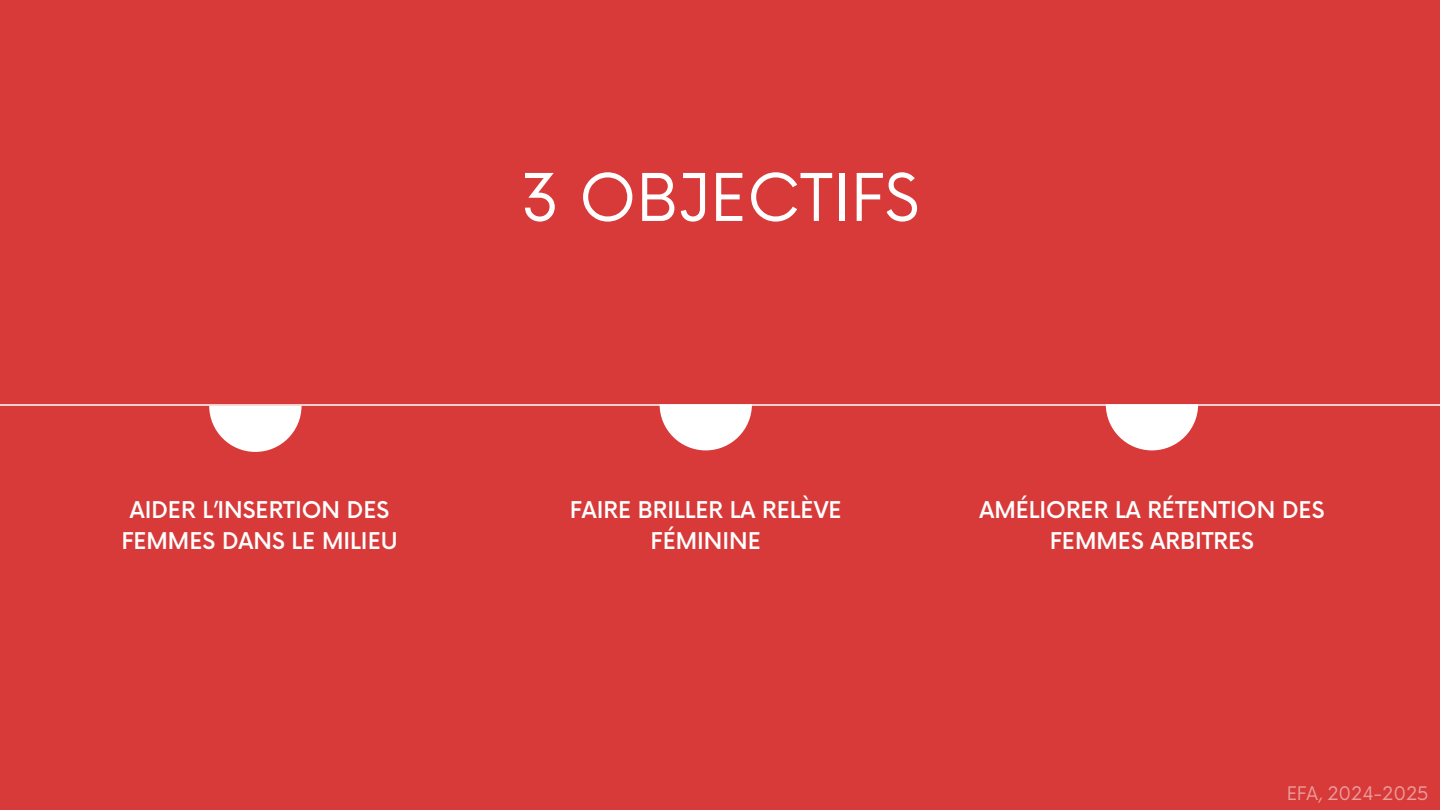
<style>
.page{position:relative;width:1440px;height:810px;background:#d83a3a}
.page>*{position:absolute;margin:0;border:0;box-sizing:border-box;transform-origin:0 0}
.t1{font:64px "Now";color:#fff}
.t2{font:500 22.5px/31.5px "Now";color:#fff;text-align:center}
.t3{font:18.3px "Now";color:#fff}
</style>
<div class="page">
<hr style="left:0;top:404px;width:1440px;height:2px;background:#fff">
<svg style="left:209px;top:406px;width:92px;height:46px"></svg>
<svg style="left:660px;top:404px;width:92px;height:46px"></svg>
<svg style="left:1106px;top:404px;width:92px;height:46px"></svg>
<h1 class="t1" style="left:521px;top:162px;width:400px">3 OBJECTIFS</h1>
<p class="t2" style="left:121px;top:495px;width:278px">AIDER L’INSERTION DES<br>FEMMES DANS LE MILIEU</p>
<p class="t2" style="left:570px;top:495px;width:273px">FAIRE BRILLER LA RELÈVE<br>FÉMININE</p>
<p class="t2" style="left:979px;top:495px;width:346px">AMÉLIORER LA RÉTENTION DES<br>FEMMES ARBITRES</p>
<p class="t3" style="left:1286px;top:783px;width:144px">EFA, 2024-2025</p>
</div>
